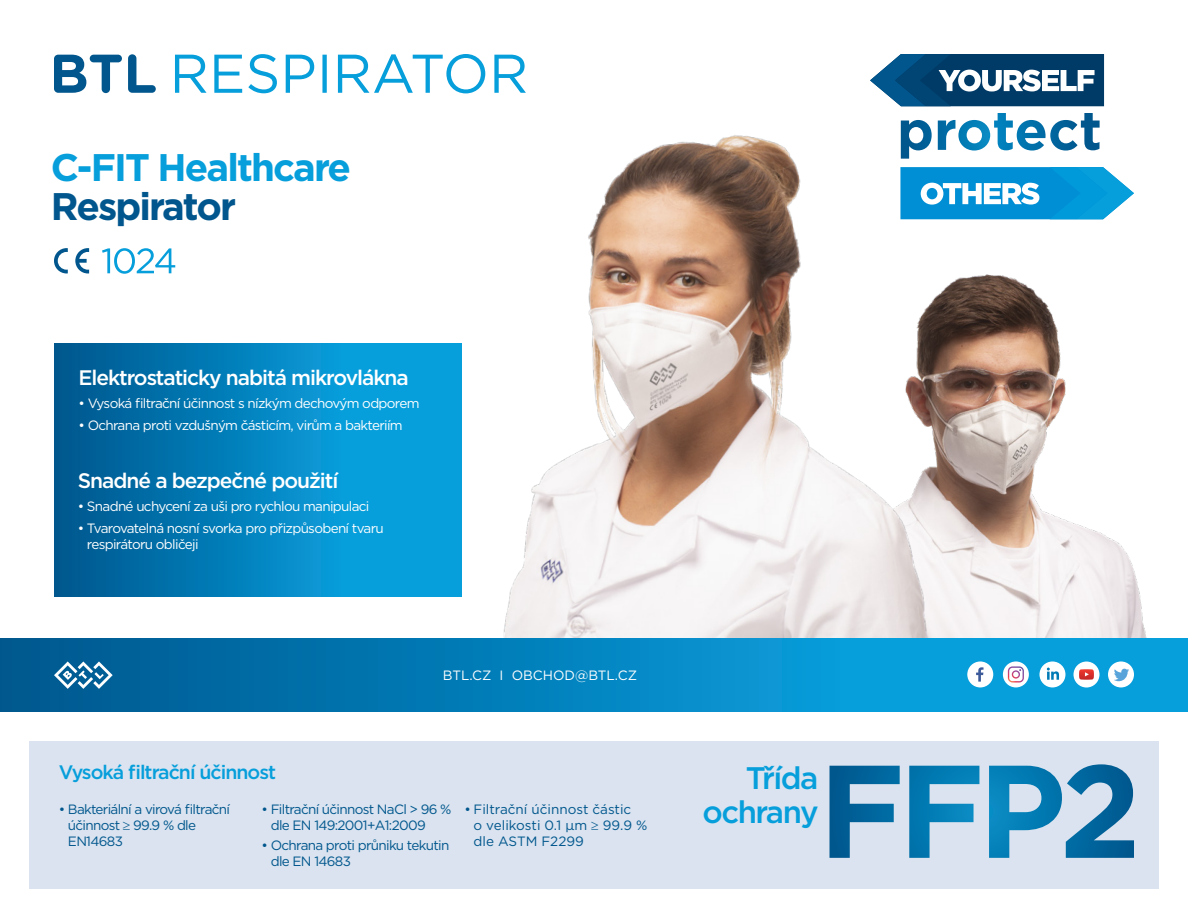
<style>
.page{position:relative;width:1188px;height:918px;background:#fff}
.page>*{position:absolute;margin:0;border:0;box-sizing:border-box;transform-origin:0 0}
.t1{font:700 38.4px/38.4px "Gotham";letter-spacing:-.05em;color:#069edb}
.t2{font:500 31.2px/34.3px "Gotham";letter-spacing:-.05em;color:#069edb;text-align:right}
.t3{font:500 21px "Gotham";letter-spacing:-.05em;color:#fff}
.t4{font:500 19.5px "Gotham";letter-spacing:-.05em;color:#069edb}
._02_popis__zakladni{font:13.5px/16.2px "Gotham";letter-spacing:-.05em;color:#fff}
.t5{font:13.5px/16.2px "Gotham";letter-spacing:-.05em;color:#00568d}
.t6{font:13.5px/16.2px "Gotham";color:#00568d}
._02_popis__zakladni-2{font:13.5px "Gotham";color:#fff}
.s1{color:#00568d}
</style>
<div class="page">
<img style="left:1022px;top:219px;width:125px;height:419px">
<img style="left:503px;top:120px;width:519px;height:518px">
<div style="left:0;top:638px;width:1188px;height:74px;background:linear-gradient(to right,#005b93,#09aceb)"></div>
<svg style="left:54px;top:661px;width:59px;height:28px"></svg>
<div style="left:1039px;top:661px;width:26px;height:26px;background:#fff;border-radius:50%"></div>
<svg style="left:1047px;top:668px;width:12px;height:12px"></svg>
<div style="left:1108px;top:661px;width:26px;height:26px;background:#fff;border-radius:50%"></div>
<svg style="left:1114px;top:669px;width:15px;height:12px"></svg>
<div style="left:1074px;top:662px;width:25px;height:26px;background:#fff;border-radius:50%"></div>
<svg style="left:1079px;top:669px;width:15px;height:11px"></svg>
<div style="left:1003px;top:661px;width:26px;height:26px;background:#fff;border-radius:50%"></div>
<div style="left:967px;top:661px;width:26px;height:26px;background:#fff;border-radius:50%"></div>
<svg style="left:976px;top:667px;width:8px;height:15px"></svg>
<svg style="left:1008px;top:666px;width:16px;height:17px"></svg>
<svg style="left:175px;top:54px;width:351px;height:39px"></svg>
<svg style="left:54px;top:54px;width:102px;height:39px"></svg>
<div style="left:29px;top:741px;width:1130px;height:148px;background:#dae3ef"></div>
<svg style="left:830px;top:764px;width:304px;height:94px"></svg>
<svg style="left:901px;top:120px;width:31px;height:39px"></svg>
<svg style="left:938px;top:113px;width:162px;height:38px"></svg>
<svg style="left:870px;top:54px;width:234px;height:52px"></svg>
<svg style="left:900px;top:167px;width:234px;height:52px"></svg>
<div style="left:54px;top:343px;width:408px;height:254px;background:linear-gradient(to right,#005a92,#08aceb)"></div>
<svg style="left:102px;top:248px;width:73px;height:26px"></svg>
<svg style="left:54px;top:248px;width:14px;height:25px"></svg>
<svg style="left:75px;top:248px;width:14px;height:25px"></svg>
<p class="t1" style="left:51px;top:148px;width:302px">C-FIT Healthcare<br><span class="s1">Respirator</span></p>
<p class="t3" style="left:79px;top:364px;width:332px">Elektrostaticky nabitá mikrovlákna</p>
<p class="_02_popis__zakladni" style="left:79px;top:394px;width:343px">• Vysoká filtrační účinnost s nízkým dechovým odporem</p>
<p class="_02_popis__zakladni" style="left:79px;top:417px;width:326px">• Ochrana proti vzdušným částicím, virům a bakteriím</p>
<p class="t3" style="left:78px;top:467px;width:262px">Snadné a bezpečné použití</p>
<p class="_02_popis__zakladni" style="left:78px;top:497px;width:293px">• Snadné uchycení za uši pro rychlou manipulaci</p>
<p class="_02_popis__zakladni" style="left:87px;top:520px;width:298px;text-indent:-9px">• Tvarovatelná nosní svorka pro přizpůsobení tvaru respirátoru obličeji</p>
<p class="_02_popis__zakladni-2" style="left:443px;top:666px;width:196px">BTL.CZ I OBCHOD@BTL.CZ</p>
<p class="t4" style="left:59px;top:760px;width:219px">Vysoká filtrační účinnost</p>
<p class="t5" style="left:68px;top:800px;width:164px;text-indent:-9px">• Bakteriální a virová filtrační účinnost ≥ 99.9 % dle<br>EN14683</p>
<p class="t5" style="left:271px;top:800px;width:182px;text-indent:-9px">• Filtrační účinnost NaCl &gt; 96 % dle EN 149:2001+A1:2009</p>
<p class="t5" style="left:271px;top:837px;width:180px;text-indent:-9px">• Ochrana proti průniku tekutin dle EN 14683</p>
<p class="t6" style="left:474px;top:800px;width:175px;text-indent:-9px">• Filtrační účinnost částic<br>o velikosti 0.1 μm ≥ 99.9 % dle ASTM F2299</p>
<p class="t2" style="left:703px;top:760px;width:117px">Třída ochrany</p>
</div>
